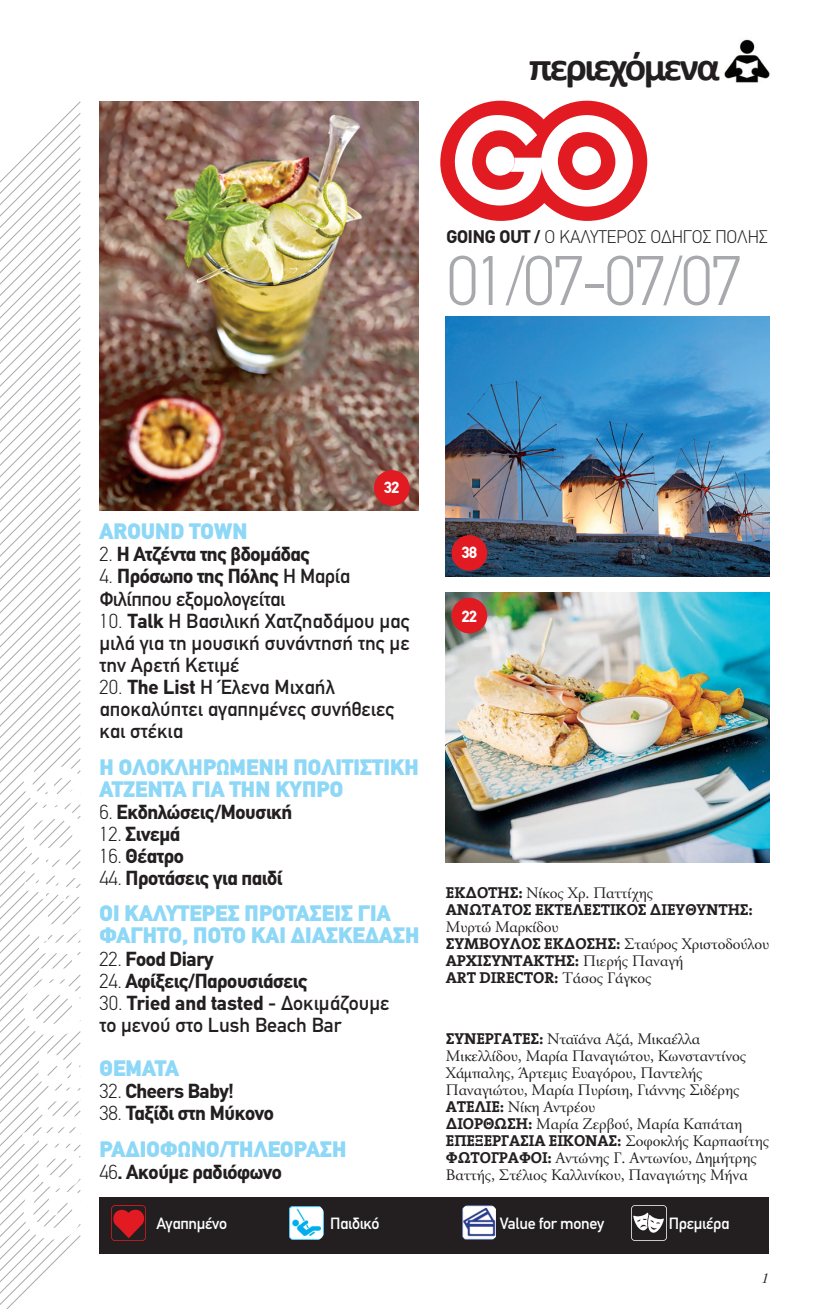
<style>
.page{position:relative;width:819px;height:1309px;background:#fff}
.page>*{position:absolute;margin:0;border:0;box-sizing:border-box;transform-origin:0 0}
.t1{font:700 88.6px "Calibri";letter-spacing:-.06em;color:#fff}
.t2{font:300 68.8px "CF Din";letter-spacing:-.05em;color:#a8a9ad}
.t3{font:700 40px "Calibri";letter-spacing:-.06em;color:#231f20}
.t4{font:900 22px/22.2px "CF Din";letter-spacing:.01em;color:#8dd7f7}
.t5{font:20px/22.2px "CF Din";color:#231f20}
.t6{font:700 20px "CF Din";letter-spacing:-.02em;color:#231f20}
.t7{font:20px/22.2px "CF Din";letter-spacing:-.02em;color:#231f20}
.t8{font:300 18px "CF Din";letter-spacing:-.01em;color:#231f20}
.t9{font:16px/17px "CF Garamond";letter-spacing:-.005em;color:#231f20}
.t10{font:700 16px/17px "C Dr The Serif 03";letter-spacing:-.005em;color:#231f20}
.t11{font:16px "CF Din";letter-spacing:-.02em;color:#fff}
.t12{font:700 16px "CF Din";color:#fff}
.t13{font:14px "UB Baskerville Italic";color:#231f20}
.s1{font-weight:700}
.s2{font-weight:300}
.s3{font-family:"CF Garamond";font-weight:400}
.s4{font-family:"C Dr The Serif 03";font-weight:700}
</style>
<div class="page">
<svg style="left:0;top:101px;width:81px;height:1208px"></svg>
<img style="left:445px;top:592px;width:324px;height:271px">
<img style="left:99px;top:101px;width:319px;height:410px">
<img style="left:445px;top:317px;width:324px;height:259px">
<img style="left:724px;top:39px;width:46px;height:44px">
<div style="left:440px;top:101px;width:120px;height:120px;border:29px solid #e21a21;border-radius:45px"></div>
<div style="left:526px;top:101px;width:121px;height:120px;border:29px solid #e21a21;border-radius:45px"></div>
<svg style="left:454px;top:115px;width:178px;height:92px"></svg>
<div style="left:374px;top:470px;width:35px;height:36px;background:#e21a21;border-radius:50%"></div>
<div style="left:451px;top:535px;width:36px;height:36px;background:#e21a21;border-radius:50%"></div>
<div style="left:451px;top:598px;width:36px;height:35px;background:#e21a21;border-radius:50%"></div>
<div style="left:99px;top:1197px;width:670px;height:57px;background:#231f20"></div>
<img style="left:111px;top:1206px;width:34px;height:34px">
<img style="left:289px;top:1206px;width:34px;height:34px">
<img style="left:462px;top:1206px;width:34px;height:33px">
<img style="left:631px;top:1206px;width:35px;height:34px">
<p class="t3" style="left:529px;top:42px;width:192px">περιεχόμενα</p>
<p class="t8" style="left:446px;top:230px;width:323px"><span class="s1">GOING OUT /</span> Ο ΚΑΛΥΤΕΡΟΣ ΟΔΗΓΟΣ ΠΟΛΗΣ</p>
<p class="t2" style="left:446px;top:256px;width:297px">01/07-07/07</p>
<p class="t12" style="left:384px;top:482px;width:17px">32</p>
<p class="t4" style="left:99px;top:523px;width:149px">AROUND TOWN</p>
<p class="t6" style="left:99px;top:547px;width:212px"><span class="s2">2.</span> Η Ατζέντα της βδομάδας</p>
<p class="t7" style="left:99px;top:567px;width:252px"><span class="s2">4.</span> <span class="s1">Πρόσωπο της Πόλης</span> H Μαρία<br>Φιλίππου εξομολογείται</p>
<p class="t5" style="left:99px;top:611px;width:312px;text-align:justify"><span class="s2">10.</span> <span class="s1">Talk</span> Η Βασιλική Χατζηαδάμου μας μιλά για τη μουσική συνάντησή της με την Αρετή Κετιμέ</p>
<p class="t5" style="left:99px;top:678px;width:296px"><span class="s2">20.</span> <span class="s1">The List</span> H Έλενα Μιχαήλ αποκαλύπτει αγαπημένες συνήθειες και στέκια</p>
<p class="t4" style="left:99px;top:758px;width:321px">Η ΟΛΟΚΛΗΡΩΜΕΝΗ ΠΟΛΙΤΙΣΤΙΚΗ<br>ΑΤΖΕΝΤΑ ΓΙΑ ΤΗΝ ΚΥΠΡΟ</p>
<p class="t6" style="left:99px;top:804px;width:194px"><span class="s2">6.</span> Εκδηλώσεις/Μουσική</p>
<p class="t6" style="left:99px;top:827px;width:82px"><span class="s2">12.</span> Σινεμά</p>
<p class="t6" style="left:99px;top:849px;width:86px"><span class="s2">16.</span> Θέατρο</p>
<p class="t6" style="left:99px;top:871px;width:184px"><span class="s2">44.</span> Προτάσεις για παιδί</p>
<p class="t4" style="left:99px;top:905px;width:321px">OΙ ΚΑΛΥΤΕΡΕΣ ΠΡΟΤΑΣΕΙΣ ΓΙΑ<br>ΦΑΓΗΤΟ, ΠΟΤΟ ΚΑΙ ΔΙΑΣΚΕΔΑΣΗ</p>
<p class="t6" style="left:99px;top:951px;width:116px"><span class="s2">22.</span> Food Diary</p>
<p class="t6" style="left:99px;top:973px;width:210px"><span class="s2">24.</span> Αφίξεις/Παρουσιάσεις</p>
<p class="t5" style="left:99px;top:994px;width:291px"><span class="s2">30.</span> <span class="s1">Tried and tasted</span> - Δοκιμάζουμε το μενού στο Lush Beach Bar</p>
<p class="t4" style="left:99px;top:1060px;width:81px">ΘΕΜΑΤΑ</p>
<p class="t6" style="left:99px;top:1084px;width:136px"><span class="s2">32.</span> Cheers Baby!</p>
<p class="t6" style="left:99px;top:1106px;width:176px"><span class="s2">38.</span> Ταξίδι στη Μύκονο</p>
<p class="t4" style="left:99px;top:1140px;width:248px">ΡΑΔΙΟΦΩΝΟ/ΤΗΛΕΟΡΑΣΗ</p>
<p class="t6" style="left:99px;top:1165px;width:184px"><span class="s2">46</span>. Ακούμε ραδιόφωνο</p>
<p class="t12" style="left:461px;top:547px;width:17px">38</p>
<p class="t12" style="left:461px;top:610px;width:17px">22</p>
<p class="t1" style="left:-4px;top:1243px;width:480px;rotate:-90deg">Going Out #O6</p>
<p class="t10" style="left:445px;top:886px;width:325px">EΚ∆ΟΤΗΣ: <span class="s3">Νίκος Χρ. Παττίχης<br></span>ΑΝΩΤΑΤΟΣ ΕΚΤΕΛΕΣΤΙΚΟΣ ∆ΙΕΥΘΥΝΤΗΣ:<br><span class="s3">Μυρτώ Μαρκίδου<br></span>ΣΥΜΒΟΥΛΟΣ ΕΚ∆ΟΣΗΣ: <span class="s3">Σταύρος Χριστοδούλου<br></span>ΑΡΧΙΣΥΝΤΑΚΤΗΣ: <span class="s3">Πιερής Παναγή<br></span>ART DIRECTOR: <span class="s3">Τάσος Γάγκος</span></p>
<p class="t9" style="left:445px;top:1032px;width:325px"><span class="s4">ΣΥΝΕΡΓΑΤΕΣ:</span> Νταϊάνα Αζά, Μικαέλλα Μικελλίδου, Μαρία Παναγιώτου, Κωνσταντίνος Χάμπαλης, Άρτεμις Ευαγόρου, Παντελής Παναγιώτου, Μαρία Πυρίσιη, Γιάννης Σιδέρης <span class="s4">ΑΤΕΛΙΕ:</span> Νίκη Αντρέου<br><span class="s4">∆ΙΟΡΘΩΣΗ:</span> Μαρία Ζερβού, Μαρία Καπάταη <span class="s4">EΠΕΞΕΡΓΑΣΙΑ ΕΙΚΟΝΑΣ:</span> Σοφοκλής Καρπασίτης <span class="s4">ΦΩΤΟΓΡΑΦΟΙ:</span> Αντώνης Γ. Αντωνίου, Δημήτρης Βαττής, Στέλιος Καλλινίκου, Παναγιώτης Μήνα</p>
<p class="t11" style="left:156px;top:1217px;width:72px">Αγαπημένο</p>
<p class="t11" style="left:330px;top:1217px;width:51px">Παιδικό</p>
<p class="t11" style="left:499px;top:1217px;width:106px">Value for money</p>
<p class="t11" style="left:668px;top:1217px;width:62px">Πρεμιέρα</p>
<p class="t13" style="left:761px;top:1270px;width:9px">1</p>
</div>
